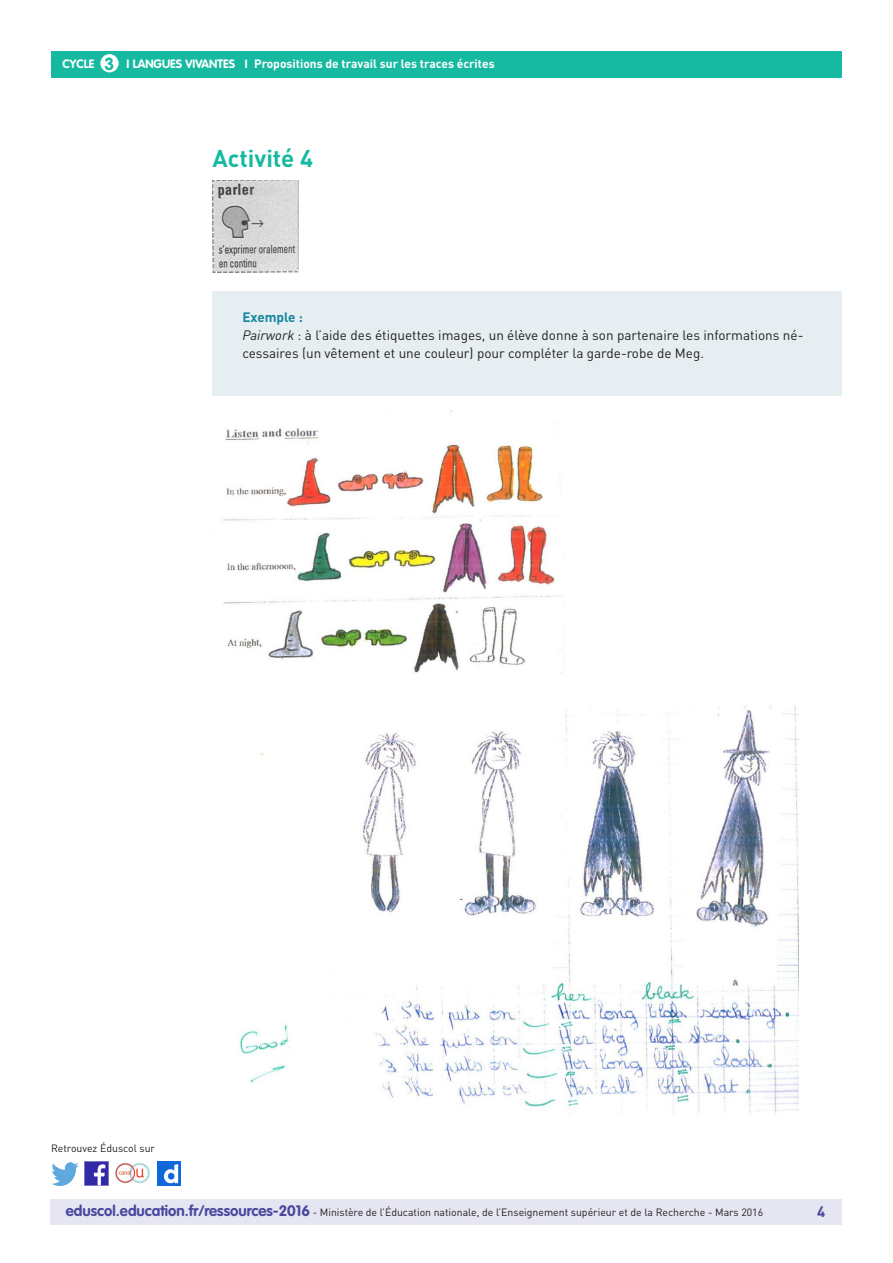
<style>
.page{position:relative;width:893px;height:1263px;background:#fff}
.page>*{position:absolute;margin:0;border:0;box-sizing:border-box;transform-origin:0 0}
._03_Titre_de_niveau{font:700 24px "DIN Pro";color:#17baa1}
.t1{font:700 17.25px "VAG Rounded Std";color:#17baa1}
.t2{font:700 15px "DIN Pro";color:#4a489e}
._15_texte_encadré{font:13.5px/18px "DIN Pro";color:#231f20}
._15_Titre_encadré{font:700 13.5px "DIN Pro";color:#16879f}
.t3{font:700 12px "DIN Pro";color:#fff}
.t4{font:700 12px "VAG Rounded Std";color:#fff}
.t5{font:10.5px "DIN Pro";color:#231f20}
.s1{font-style:italic}
.s2{font-family:"VAG Rounded Std";font-weight:700;font-size:15px;color:#4a489e}
</style>
<div class="page">
<div style="left:50px;top:1199px;width:791px;height:26px;background:#e6e5f2"></div>
<div style="left:51px;top:51px;width:791px;height:27px;background:#17baa1"></div>
<div style="left:100px;top:54px;width:19px;height:18px;background:#fff;border-radius:50%"></div>
<img style="left:85px;top:1162px;width:23px;height:23px">
<img style="left:51px;top:1163px;width:28px;height:22px">
<img style="left:158px;top:1162px;width:22px;height:23px">
<img style="left:115px;top:1163px;width:35px;height:21px">
<img style="left:213px;top:180px;width:85px;height:92px">
<div style="left:213px;top:291px;width:629px;height:104px;background:#e6eef2"></div>
<img style="left:223px;top:410px;width:339px;height:263px">
<img style="left:240px;top:705px;width:559px;height:410px">
<p class="t1" style="left:105px;top:53px;width:11px">3</p>
<p class="t3" style="left:254px;top:56px;width:242px">Propositions de travail sur les traces écrites</p>
<p class="t4" style="left:63px;top:57px;width:33px">CYCLE</p>
<p class="t4" style="left:127px;top:57px;width:123px">I LANGUES VIVANTES I</p>
<p class="_03_Titre_de_niveau" style="left:213px;top:143px;width:102px">Activité 4</p>
<p class="_15_Titre_encadré" style="left:242px;top:308px;width:62px">Exemple :</p>
<p class="_15_texte_encadré" style="left:242px;top:326px;width:563px"><span class="s1">Pairwork</span> : à l’aide des étiquettes images, un élève donne à son partenaire les informations né&shy;cessaires (un vêtement et une couleur) pour compléter la garde-robe de Meg.</p>
<p class="t5" style="left:51px;top:1141px;width:106px">Retrouvez Éduscol sur</p>
<p class="t5" style="left:66px;top:1205px;width:699px"><span class="s2">eduscol.education.fr/ressources-2016</span> - Ministère de l’Éducation nationale, de l’Enseignement supérieur et de la Recherche - Mars 2016</p>
<p class="t2" style="left:817px;top:1201px;width:10px">4</p>
</div>
